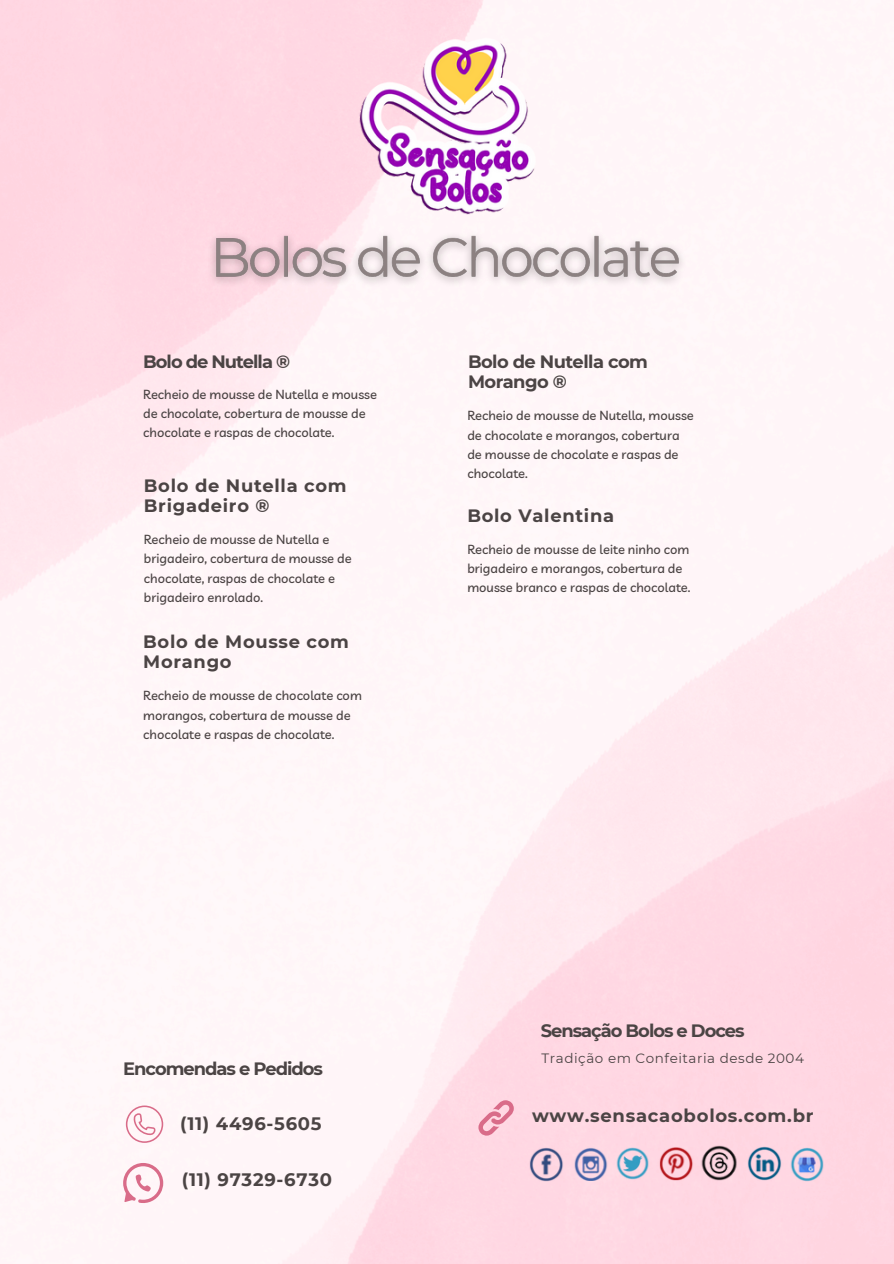
<style>
.page{position:relative;width:894px;height:1264px;background:#fff}
.page>*{position:absolute;margin:0;border:0;box-sizing:border-box;transform-origin:0 0}
.t1{font:700 18px "Montserrat";letter-spacing:.04em;color:#4b4444}
.t2{font:700 17.85px/20.2px "Montserrat";letter-spacing:.04em;color:#4b4444}
.t3{font:700 17.85px "Montserrat";letter-spacing:-.055em;color:#4b4444}
.t4{font:700 17.85px/20.2px "Montserrat";letter-spacing:-.03em;color:#4b4444}
.t5{font:13.5px "Montserrat";letter-spacing:.04em;color:#4b4444}
.t6{font:500 12.9px/19.2px "Livvic";color:#4b4444}
</style>
<div class="page">
<img style="left:0;top:0;width:893px;height:1263px">
<svg style="left:123px;top:1162px;width:40px;height:42px"></svg>
<svg style="left:126px;top:1105px;width:37px;height:37px"></svg>
<svg style="left:478px;top:1100px;width:35px;height:35px"></svg>
<img style="left:526px;top:1147px;width:40px;height:33px">
<img style="left:574px;top:1146px;width:34px;height:34px">
<img style="left:613px;top:1147px;width:38px;height:32px">
<img style="left:656px;top:1146px;width:40px;height:34px">
<img style="left:744px;top:1146px;width:39px;height:34px">
<img style="left:787px;top:1147px;width:39px;height:34px">
<img style="left:698px;top:1145px;width:42px;height:35px">
<img style="left:202px;top:224px;width:490px;height:70px">
<img style="left:358px;top:34px;width:179px;height:182px">
<h3 class="t3" style="left:143px;top:351px;width:148px">Bolo de Nutella ®</h3>
<h2 class="t6" style="left:143px;top:384px;width:235px">Recheio de mousse de Nutella e mousse de chocolate, cobertura de mousse de chocolate e raspas de chocolate.</h2>
<p class="t2" style="left:144px;top:475px;width:204px">Bolo de Nutella com<br>Brigadeiro ®</p>
<h2 class="t6" style="left:144px;top:529px;width:209px">Recheio de mousse de Nutella e brigadeiro, cobertura de mousse de chocolate, raspas de chocolate e brigadeiro enrolado.</h2>
<h2 class="t2" style="left:143px;top:631px;width:207px">Bolo de Mousse com<br>Morango</h2>
<h2 class="t6" style="left:143px;top:686px;width:220px">Recheio de mousse de chocolate com morangos, cobertura de mousse de chocolate e raspas de chocolate.</h2>
<h3 class="t4" style="left:468px;top:351px;width:181px">Bolo de Nutella com<br>Morango ®</h3>
<h2 class="t6" style="left:467px;top:406px;width:228px">Recheio de mousse de Nutella, mousse de chocolate e morangos, cobertura de mousse de chocolate e raspas de chocolate.</h2>
<p class="t2" style="left:467px;top:506px;width:148px">Bolo Valentina</p>
<h2 class="t6" style="left:467px;top:539px;width:224px">Recheio de mousse de leite ninho com brigadeiro e morangos, cobertura de mousse branco e raspas de chocolate.</h2>
<p class="t3" style="left:123px;top:1058px;width:201px">Encomendas e Pedidos</p>
<p class="t1" style="left:180px;top:1112px;width:143px">(11) 4496-5605</p>
<p class="t1" style="left:182px;top:1168px;width:151px">(11) 97329-6730</p>
<h2 class="t3" style="left:540px;top:1019px;width:205px">Sensação Bolos e Doces</h2>
<p class="t5" style="left:541px;top:1050px;width:264px">Tradição em Confeitaria desde 2004</p>
<p class="t1" style="left:532px;top:1104px;width:283px">www.sensacaobolos.com.br</p>
</div>
